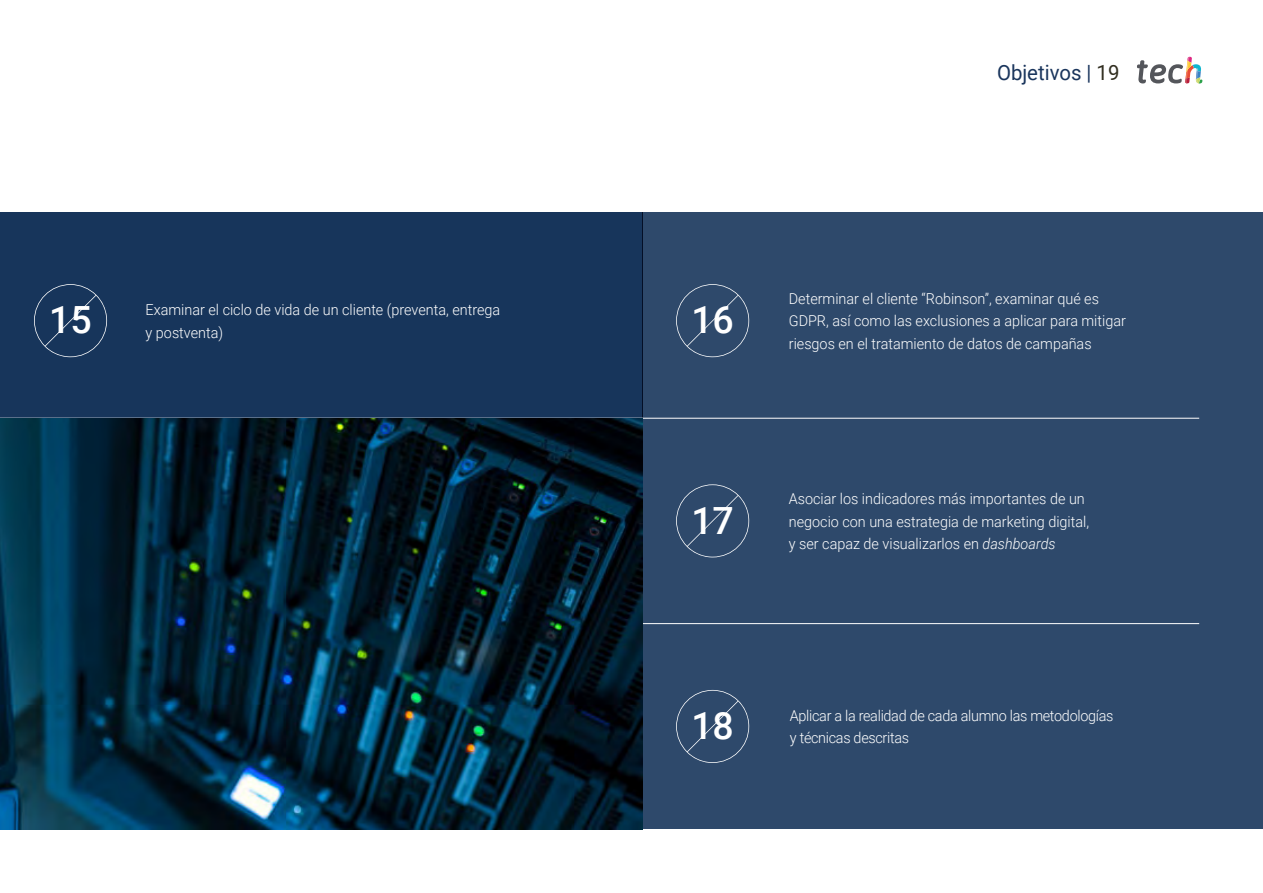
<style>
.page{position:relative;width:1263px;height:893px;background:#fff}
.page>*{position:absolute;margin:0;border:0;box-sizing:border-box;transform-origin:0 0}
.t1{font:500 37.5px "Roboto";color:#fff}
.t2{font:21px "Roboto";color:#1a355c}
.t3{font:300 15px/22.5px "Roboto";color:#fff;scale:.96 1}
.t4{font:300 15px/22.5px "Roboto";letter-spacing:-.02em;color:#fff;scale:.96 1}
.s1{color:#312e20}
.s2{font-style:italic}
</style>
<div class="page">
<div style="left:0;top:213px;width:642px;height:616px;background:#17355b"></div>
<div style="left:642px;top:213px;width:621px;height:616px;background:#2e496b"></div>
<svg style="left:676px;top:284px;width:73px;height:73px"></svg>
<svg style="left:676px;top:484px;width:73px;height:73px"></svg>
<svg style="left:34px;top:284px;width:73px;height:73px"></svg>
<svg style="left:676px;top:690px;width:73px;height:73px"></svg>
<hr style="left:0;top:418px;width:1199px;height:1px;background:#fff">
<hr style="left:0;top:623px;width:1199px;height:1px;background:#fff">
<svg style="left:1137px;top:57px;width:65px;height:27px"></svg>
<img style="left:0;top:418px;width:642px;height:411px">
<h1 class="t1" style="left:49px;top:294px;width:44px">15</h1>
<p class="t3" style="left:146px;top:298px;width:371px">Examinar el ciclo de vida de un cliente (preventa, entrega y postventa)</p>
<h2 class="t2" style="left:997px;top:57px;width:124px">Objetivos | <span class="s1">19</span></h2>
<h1 class="t1" style="left:691px;top:294px;width:44px">16</h1>
<h1 class="t1" style="left:691px;top:494px;width:44px">17</h1>
<p class="t3" style="left:789px;top:287px;width:353px">Determinar el cliente “Robinson”, examinar qué es<br>GDPR, así como las exclusiones a aplicar para mitigar riesgos en el tratamiento de datos de campañas</p>
<p class="t3" style="left:789px;top:487px;width:314px">Asociar los indicadores más importantes de un negocio con una estrategia de marketing digital, y ser capaz de visualizarlos en <span class="s2">dashboards</span></p>
<h1 class="t1" style="left:691px;top:699px;width:44px">18</h1>
<p class="t4" style="left:790px;top:704px;width:339px">Aplicar a la realidad de cada alumno las metodologías y técnicas descritas</p>
</div>
